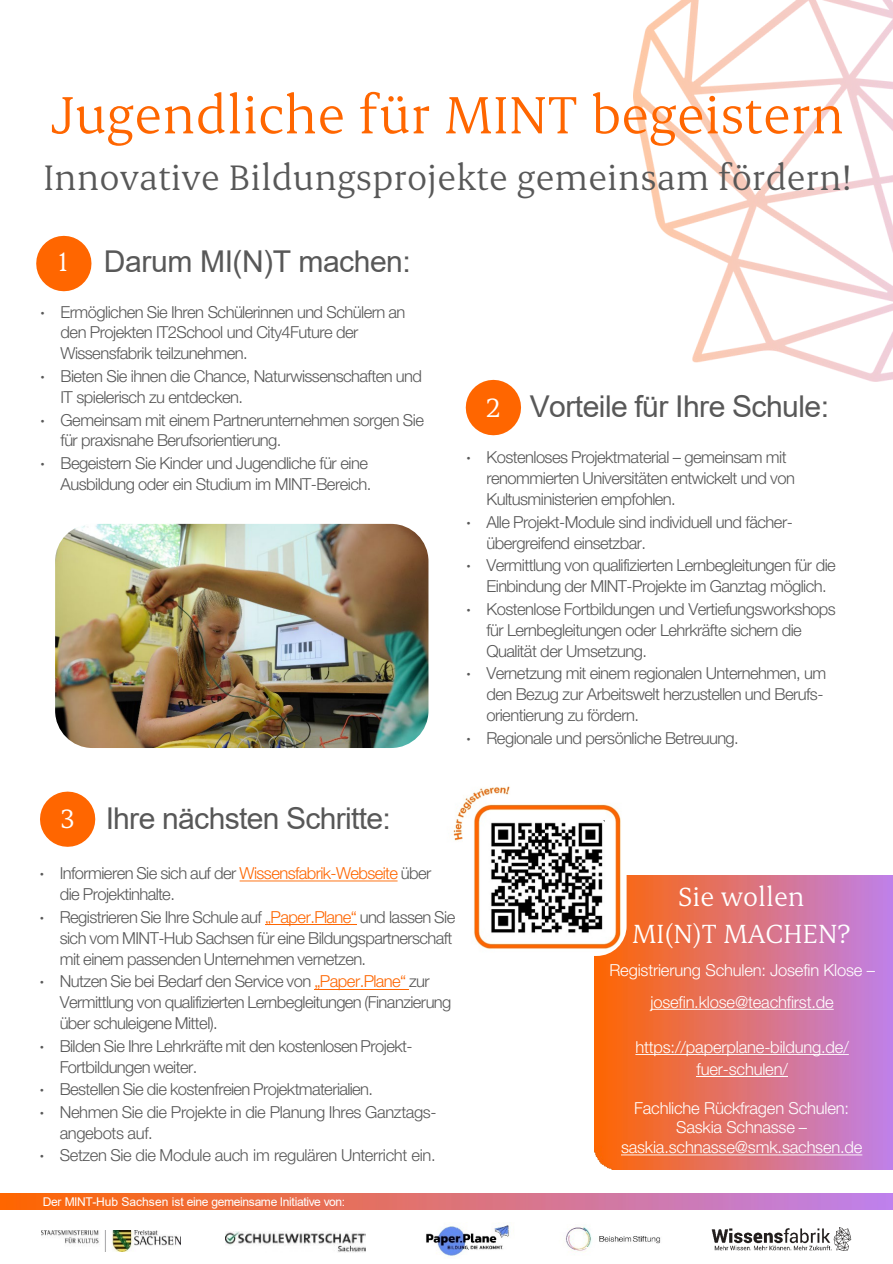
<style>
.page{position:relative;width:893px;height:1264px;background:#fff}
.page>*{position:absolute;margin:0;border:0;box-sizing:border-box;transform-origin:0 0}
.t1{font:60px "Erode";color:#f60}
.t2{font:40.5px "Erode";color:#585858}
.t3{font:31.5px "Erode";color:#fff}
.t4{font:30px "Arial";letter-spacing:-.02em;color:#585858}
.t5{font:30px "Erode";color:#fff}
.t6{font:300 16.5px/21px "Helvetica Neue LT Pro";letter-spacing:-.035em;color:#585858}
.t7{font:300 16.5px/22.5px "Helvetica Neue LT Pro";letter-spacing:-.01em;color:#fff;text-align:center}
.t8{font:12px "Arial";letter-spacing:-.025em;color:#fff}
.s1{font-family:"Erode";font-weight:400}
.s2{color:#fe6602}
</style>
<div class="page">
<img style="left:594px;top:875px;width:298px;height:295px">
<img style="left:0;top:1193px;width:892px;height:16px">
<img style="left:711px;top:1227px;width:141px;height:24px">
<img style="left:426px;top:1225px;width:88px;height:31px">
<img style="left:41px;top:1230px;width:139px;height:21px">
<img style="left:225px;top:1231px;width:140px;height:21px">
<img style="left:564px;top:1226px;width:97px;height:27px">
<img style="left:633px;top:0;width:259px;height:381px">
<img style="left:453px;top:786px;width:173px;height:170px">
<img style="left:55px;top:524px;width:373px;height:224px">
<svg style="left:36px;top:236px;width:55px;height:55px"></svg>
<svg style="left:465px;top:380px;width:56px;height:55px"></svg>
<svg style="left:239px;top:880px;width:158px;height:1px"></svg>
<hr style="left:265px;top:924px;width:91px;height:1px;background:#fe6602">
<hr style="left:314px;top:988px;width:95px;height:1px;background:#fe6602">
<svg style="left:40px;top:791px;width:55px;height:56px"></svg>
<svg style="left:650px;top:1009px;width:183px;height:1px"></svg>
<svg style="left:635px;top:1054px;width:213px;height:1px"></svg>
<hr style="left:696px;top:1076px;width:91px;height:1px;background:#fff">
<svg style="left:621px;top:1154px;width:241px;height:1px"></svg>
<img style="left:482px;top:815px;width:128px;height:126px">
<p class="t1" style="left:50px;top:80px;width:796px">Jugendliche für MINT begeistern</p>
<p class="t2" style="left:43px;top:153px;width:809px">Innovative Bildungsprojekte gemeinsam fördern!</p>
<p class="t3" style="left:59px;top:243px;width:11px">1</p>
<p class="t4" style="left:104px;top:241px;width:308px">Darum MI(N)T machen:</p>
<p class="t6" style="left:61px;top:301px;width:346px;text-indent:-20px"><span class="s1">•</span> Ermöglichen Sie Ihren Schülerinnen und Schülern an den Projekten IT2School und City4Future der<br>Wissensfabrik teilzunehmen.</p>
<p class="t6" style="left:61px;top:365px;width:363px;text-indent:-20px"><span class="s1">•</span> Bieten Sie ihnen die Chance, Naturwissenschaften und<br>IT spielerisch zu entdecken.</p>
<p class="t6" style="left:61px;top:409px;width:365px;text-indent:-20px"><span class="s1">•</span> Gemeinsam mit einem Partnerunternehmen sorgen Sie für praxisnahe Berufsorientierung.</p>
<p class="t6" style="left:40px;top:452px;width:332px;text-align:right"><span class="s1">•</span> Begeistern Sie Kinder und Jugendliche für eine<br>Ausbildung oder ein Studium im MINT-Bereich.</p>
<p class="t3" style="left:486px;top:388px;width:16px">2</p>
<p class="t4" style="left:529px;top:386px;width:301px">Vorteile für Ihre Schule:</p>
<p class="t6" style="left:486px;top:446px;width:310px;text-indent:-20px"><span class="s1">•</span> Kostenloses Projektmaterial – gemeinsam mit renommierten Universitäten entwickelt und von<br>Kultusministerien empfohlen.</p>
<p class="t6" style="left:486px;top:511px;width:308px;text-indent:-20px"><span class="s1">•</span> Alle Projekt-Module sind individuell und fächer&shy;übergreifend einsetzbar.</p>
<p class="t6" style="left:486px;top:555px;width:351px;text-indent:-20px"><span class="s1">•</span> Vermittlung von qualifizierten Lernbegleitungen für die<br>Einbindung der MINT-Projekte im Ganztag möglich.</p>
<p class="t6" style="left:486px;top:598px;width:351px;text-indent:-20px"><span class="s1">•</span> Kostenlose Fortbildungen und Vertiefungsworkshops für Lernbegleitungen oder Lehrkräfte sichern die<br>Qualität der Umsetzung.</p>
<p class="t6" style="left:486px;top:662px;width:341px;text-indent:-20px"><span class="s1">•</span> Vernetzung mit einem regionalen Unternehmen, um den Bezug zur Arbeitswelt herzustellen und Berufs&shy;orientierung zu fördern.</p>
<p class="t6" style="left:466px;top:727px;width:274px"><span class="s1">•</span> Regionale und persönliche Betreuung.</p>
<p class="t3" style="left:61px;top:800px;width:15px">3</p>
<p class="t4" style="left:106px;top:798px;width:286px">Ihre nächsten Schritte:</p>
<p class="t6" style="left:60px;top:862px;width:373px;text-indent:-20px"><span class="s1">•</span> Informieren Sie sich auf der <span class="s2">Wissensfabrik-Webseite</span> über die Projektinhalte.</p>
<p class="t6" style="left:60px;top:906px;width:397px;text-indent:-20px"><span class="s1">•</span> Registrieren Sie Ihre Schule auf <span class="s2">„Paper.Plane“</span> und lassen Sie sich vom MINT-Hub Sachsen für eine Bildungspartnerschaft mit einem passenden Unternehmen vernetzen.</p>
<p class="t6" style="left:60px;top:970px;width:393px;text-indent:-20px"><span class="s1">•</span> Nutzen Sie bei Bedarf den Service von <span class="s2">„Paper.Plane“</span> zur<br>Vermittlung von qualifizierten Lernbegleitungen (Finanzierung über schuleigene Mittel).</p>
<p class="t6" style="left:60px;top:1035px;width:354px;text-indent:-20px"><span class="s1">•</span> Bilden Sie Ihre Lehrkräfte mit den kostenlosen Projekt-<br>Fortbildungen weiter.</p>
<p class="t6" style="left:39px;top:1078px;width:335px"><span class="s1">•</span> Bestellen Sie die kostenfreien Projektmaterialien.</p>
<p class="t6" style="left:60px;top:1101px;width:378px;text-indent:-20px"><span class="s1">•</span> Nehmen Sie die Projekte in die Planung Ihres Ganztags&shy;angebots auf.</p>
<p class="t6" style="left:39px;top:1144px;width:398px"><span class="s1">•</span> Setzen Sie die Module auch im regulären Unterricht ein.</p>
<p class="t8" style="left:43px;top:1193px;width:304px">Der MINT-Hub Sachsen ist eine gemeinsame Initiative von:</p>
<p class="t5" style="left:678px;top:879px;width:128px">Sie wollen</p>
<p class="t5" style="left:632px;top:916px;width:220px">MI(N)T MACHEN?</p>
<p class="t7" style="left:609px;top:958px;width:267px">Registrierung Schulen: Josefin Klose –</p>
<p class="t7" style="left:650px;top:990px;width:185px">josefin.klose@teachfirst.de</p>
<p class="t7" style="left:635px;top:1035px;width:215px">https://paperplane-bildung.de/ fuer-schulen/</p>
<p class="t7" style="left:634px;top:1096px;width:216px">Fachliche Rückfragen Schulen:</p>
<p class="t7" style="left:676px;top:1116px;width:133px">Saskia Schnasse –</p>
<p class="t7" style="left:621px;top:1136px;width:243px">saskia.schnasse@smk.sachsen.de</p>
</div>
